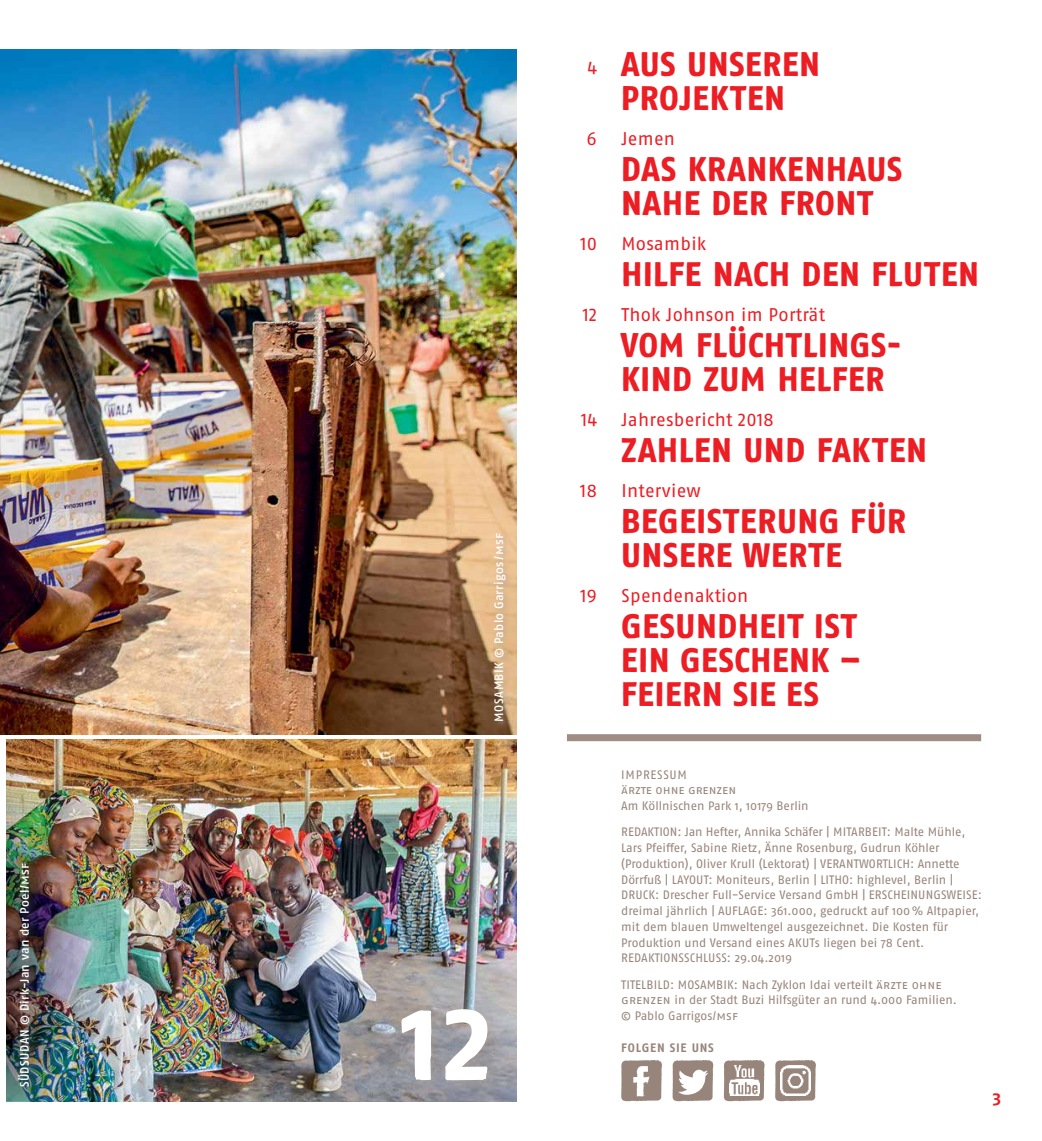
<style>
.page{position:relative;width:1042px;height:1141px;background:#fff}
.page>*{position:absolute;margin:0;border:0;box-sizing:border-box;transform-origin:0 0}
.t1{font:105px "Fago Rough Bold Lf";color:#fff}
.t2{font:33.95px/33.9px "Fago Rough Bold Lf";letter-spacing:.02em;color:#ed1d24}
.t3{font:18.38px "Fago OT";letter-spacing:.015em;color:#ed1d24}
.t4{font:700 17.5px "Fago OT";color:#ed1d24}
.t5{font:12.25px/15.8px "Fago OT";color:#97857b}
.t6{font:500 12.25px "Fago OT";letter-spacing:.025em;color:#fff}
.t7{font:700 12.25px "Fago OT";letter-spacing:.06em;color:#97857b}
.s1{font-family:"Fago OT";font-size:18.38px}
</style>
<div class="page">
<img style="left:119px;top:739px;width:397px;height:362px">
<img style="left:6px;top:739px;width:113px;height:362px">
<img style="left:0;top:50px;width:516px;height:684px">
<div style="left:12px;top:857px;width:30px;height:243px;background:#8d7b73;opacity:.75"></div>
<div style="left:396px;top:1003px;width:105px;height:90px;background:#af9e93;opacity:.5"></div>
<svg style="left:621px;top:1060px;width:41px;height:41px;background:#ac9d95"></svg>
<svg style="left:672px;top:1060px;width:41px;height:41px"></svg>
<svg style="left:775px;top:1060px;width:41px;height:41px"></svg>
<img style="left:780px;top:1065px;width:31px;height:31px">
<svg style="left:724px;top:1060px;width:40px;height:41px"></svg>
<img style="left:729px;top:1065px;width:30px;height:31px">
<div style="left:567px;top:734px;width:414px;height:7px;background:#9f8d83"></div>
<div style="left:492px;top:531px;width:21px;height:199px;background:#af9e93;opacity:.75"></div>
<p class="t6" style="left:17px;top:1087px;width:226px;rotate:-90deg">SÜDSUDAN © Dirk-Jan van der Poel/msf</p>
<p class="t6" style="left:491px;top:722px;width:191px;rotate:-90deg">MOSAMBIK © Pablo Garrigos /msf</p>
<h1 class="t1" style="left:402px;top:984px;width:91px">12</h1>
<h2 class="t2" style="left:587px;top:47px;width:235px;text-align:center"><span class="s1">4</span> AUS UNSEREN<br>PROJEKTEN</h2>
<h3 class="t3" style="left:587px;top:128px;width:12px">6</h3>
<h3 class="t3" style="left:621px;top:128px;width:55px">Jemen</h3>
<h2 class="t2" style="left:621px;top:152px;width:283px">DAS KRANKENHAUS<br>NAHE DER FRONT</h2>
<h3 class="t3" style="left:580px;top:233px;width:18px">10</h3>
<h3 class="t3" style="left:621px;top:233px;width:86px">Mosambik</h3>
<h2 class="t2" style="left:621px;top:257px;width:359px">HILFE NACH DEN FLUTEN</h2>
<h3 class="t3" style="left:583px;top:304px;width:16px">12</h3>
<h3 class="t3" style="left:621px;top:304px;width:205px">Thok Johnson im Porträt</h3>
<h2 class="t2" style="left:621px;top:328px;width:281px">VOM FLÜCHTLINGS-<br>KIND ZUM HELFER</h2>
<h3 class="t3" style="left:581px;top:408px;width:17px">14</h3>
<h3 class="t3" style="left:621px;top:408px;width:154px">Jahresbericht 2018</h3>
<h2 class="t2" style="left:621px;top:433px;width:307px">ZAHLEN UND FAKTEN</h2>
<h3 class="t3" style="left:580px;top:479px;width:18px">18</h3>
<h3 class="t3" style="left:621px;top:479px;width:81px">Interview</h3>
<h2 class="t2" style="left:621px;top:504px;width:286px">BEGEISTERUNG FÜR<br>UNSERE WERTE</h2>
<h3 class="t3" style="left:580px;top:584px;width:18px">19</h3>
<h3 class="t3" style="left:621px;top:584px;width:128px">Spendenaktion</h3>
<h2 class="t2" style="left:621px;top:609px;width:241px;text-align:justify">GESUNDHEIT IST EIN GESCHENK – FEIERN SIE ES</h2>
<p class="t5" style="left:621px;top:766px;width:189px">IMPRESSUM<br>Ärzte ohne Grenzen<br>Am Köllnischen Park 1, 10179 Berlin</p>
<p class="t5" style="left:621px;top:824px;width:362px">REDAKTION: Jan Hefter, Annika Schäfer | MITARBEIT: Malte Mühle, Lars Pfeiffer, Sabine Rietz, Änne Rosenburg, Gudrun Köhler (Produktion), Oliver Krull (Lektorat) | VERANTWORTLICH: Annette Dörrfuß | LAYOUT: Moniteurs, Berlin | LITHO: highlevel, Berlin | DRUCK: Drescher Full-Service Versand GmbH | ERSCHEINUNGSWEISE: dreimal jährlich | AUFLAGE: 361.000, gedruckt auf 100 % Altpapier, mit dem blauen Umweltengel ausgezeichnet. Die Kosten für Produktion und Versand eines AKUTs liegen bei 78 Cent.<br>REDAKTIONSSCHLUSS: 29.04.2019</p>
<p class="t5" style="left:621px;top:977px;width:337px">TITELBILD: MOSAMBIK: Nach Zyklon Idai verteilt Ärzte ohne<br>Grenzen in der Stadt Buzi Hilfsgüter an rund 4.000 Familien. © Pablo Garrigos/msf</p>
<p class="t7" style="left:621px;top:1040px;width:94px">FOLGEN SIE UNS</p>
<h3 class="t4" style="left:992px;top:1089px;width:10px">3</h3>
</div>
